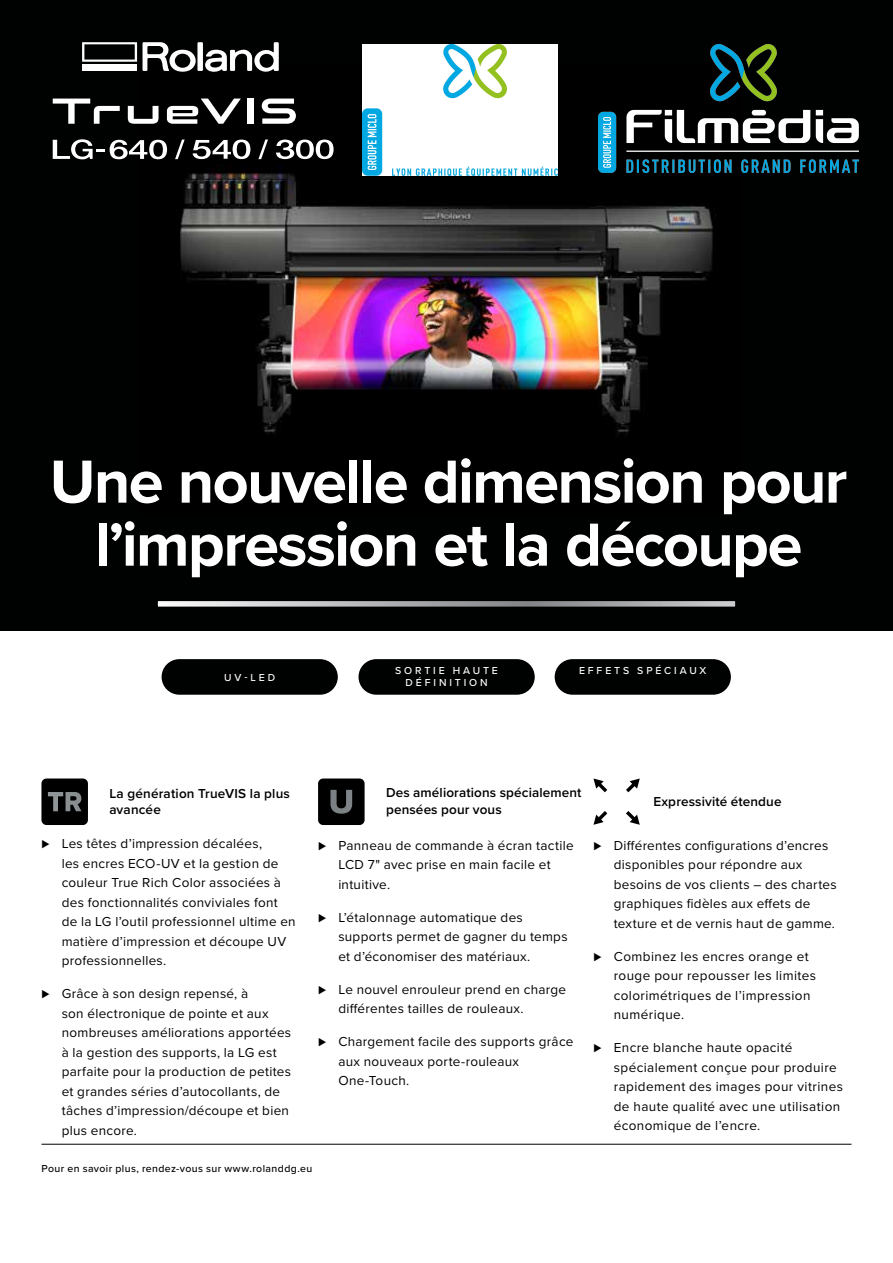
<style>
.page{position:relative;width:893px;height:1263px;background:#fff}
.page>*{position:absolute;margin:0;border:0;box-sizing:border-box;transform-origin:0 0}
.t1{font:700 63px/63px "Proxima Nova";letter-spacing:-.025em;color:#fff;text-align:center}
.t2{font:13.5px/19.5px "Proxima Nova";letter-spacing:.025em;color:#000}
.t3{font:600 13.5px/16.2px "Proxima Nova";letter-spacing:.01em;color:#000}
.t4{font:500 10.5px "Proxima Nova";letter-spacing:.04em;color:#000}
.t5{font:500 10.5px/12px "Proxima Nova";letter-spacing:.275em;color:#fff;text-align:center}
</style>
<div class="page">
<div style="left:0;top:0;width:893px;height:631px;background:#000101"></div>
<img style="left:142px;top:63px;width:590px;height:370px">
<div style="left:162px;top:659px;width:176px;height:36px;background:#000101;border-radius:18px"></div>
<div style="left:358px;top:659px;width:177px;height:36px;background:#000101;border-radius:18px"></div>
<div style="left:555px;top:659px;width:176px;height:36px;background:#000101;border-radius:18px"></div>
<div style="left:41px;top:778px;width:47px;height:47px;background:#000;border-radius:5px"></div>
<div style="left:318px;top:778px;width:47px;height:47px;background:#000;border-radius:5px"></div>
<svg style="left:593px;top:778px;width:47px;height:47px"></svg>
<hr style="left:41px;top:1144px;width:810px;height:1px;background:#000101">
<div style="left:247px;top:99px;width:6px;height:25px;background:#fff"></div>
<svg style="left:128px;top:106px;width:31px;height:18px"></svg>
<svg style="left:53px;top:99px;width:67px;height:25px"></svg>
<svg style="left:167px;top:99px;width:74px;height:25px"></svg>
<svg style="left:262px;top:99px;width:34px;height:25px"></svg>
<svg style="left:53px;top:139px;width:114px;height:20px"></svg>
<svg style="left:193px;top:140px;width:57px;height:19px"></svg>
<svg style="left:276px;top:140px;width:58px;height:19px"></svg>
<svg style="left:175px;top:140px;width:10px;height:19px"></svg>
<svg style="left:258px;top:140px;width:10px;height:19px"></svg>
<div style="left:197px;top:42px;width:6px;height:29px;background:#fff"></div>
<svg style="left:205px;top:42px;width:74px;height:33px"></svg>
<svg style="left:143px;top:42px;width:53px;height:30px"></svg>
<div style="left:82px;top:64px;width:55px;height:7px;background:#fff"></div>
<svg style="left:82px;top:42px;width:55px;height:20px"></svg>
<svg style="left:159px;top:603px;width:575px;height:2px"></svg>
<div style="left:156px;top:600px;width:581px;height:8px;border:2px solid #000"></div>
<svg style="left:48px;top:792px;width:34px;height:19px"></svg>
<svg style="left:330px;top:790px;width:22px;height:24px"></svg>
<img style="left:363px;top:45px;width:195px;height:131px">
<img style="left:598px;top:45px;width:260px;height:127px">
<h1 class="t1" style="left:50px;top:449px;width:799px">Une nouvelle dimension pour l’impression et la découpe</h1>
<p class="t5" style="left:224px;top:671px;width:52px">UV-LED</p>
<p class="t5" style="left:395px;top:664px;width:104px">SORTIE HAUTE<br>DÉFINITION</p>
<p class="t5" style="left:579px;top:664px;width:129px">EFFETS SPÉCIAUX</p>
<p class="t3" style="left:109px;top:784px;width:182px">La génération TrueVIS la plus avancée</p>
<p class="t2" style="left:62px;top:833px;width:235px;text-indent:-20px">⊲ Les têtes d’impression décalées,<br>les encres ECO-UV et la gestion de couleur True Rich Color associées à des fonctionnalités conviviales font de la LG l’outil professionnel ultime en matière d’impression et découpe UV professionnelles.</p>
<p class="t2" style="left:62px;top:983px;width:231px;text-indent:-20px">⊲ Grâce à son design repensé, à<br>son électronique de pointe et aux nombreuses améliorations apportées à la gestion des supports, la LG est parfaite pour la production de petites et grandes séries d’autocollants, de tâches d’impression/découpe et bien plus encore.</p>
<p class="t3" style="left:386px;top:784px;width:197px">Des améliorations spécialement pensées pour vous</p>
<p class="t2" style="left:338px;top:835px;width:237px;text-indent:-20px">⊲ Panneau de commande à écran tactile<br>LCD 7" avec prise en main facile et intuitive.</p>
<p class="t2" style="left:338px;top:907px;width:231px;text-indent:-20px">⊲ L’étalonnage automatique des supports permet de gagner du temps et d’économiser des matériaux.</p>
<p class="t2" style="left:338px;top:979px;width:229px;text-indent:-20px">⊲ Le nouvel enrouleur prend en charge différentes tailles de rouleaux.</p>
<p class="t2" style="left:338px;top:1031px;width:237px;text-indent:-20px">⊲ Chargement facile des supports grâce aux nouveaux porte-rouleaux<br>One-Touch.</p>
<p class="t4" style="left:41px;top:1161px;width:272px">Pour en savoir plus, rendez-vous sur www.rolanddg.eu</p>
<p class="t3" style="left:653px;top:793px;width:130px">Expressivité étendue</p>
<p class="t2" style="left:614px;top:835px;width:224px;text-indent:-20px">⊲ Différentes configurations d’encres disponibles pour répondre aux besoins de vos clients – des chartes graphiques fidèles aux effets de texture et de vernis haut de gamme.</p>
<p class="t2" style="left:614px;top:946px;width:204px;text-indent:-20px">⊲ Combinez les encres orange et rouge pour repousser les limites colorimétriques de l’impression numérique.</p>
<p class="t2" style="left:614px;top:1037px;width:231px;text-indent:-20px">⊲ Encre blanche haute opacité spécialement conçue pour produire rapidement des images pour vitrines de haute qualité avec une utilisation économique de l’encre.</p>
</div>
